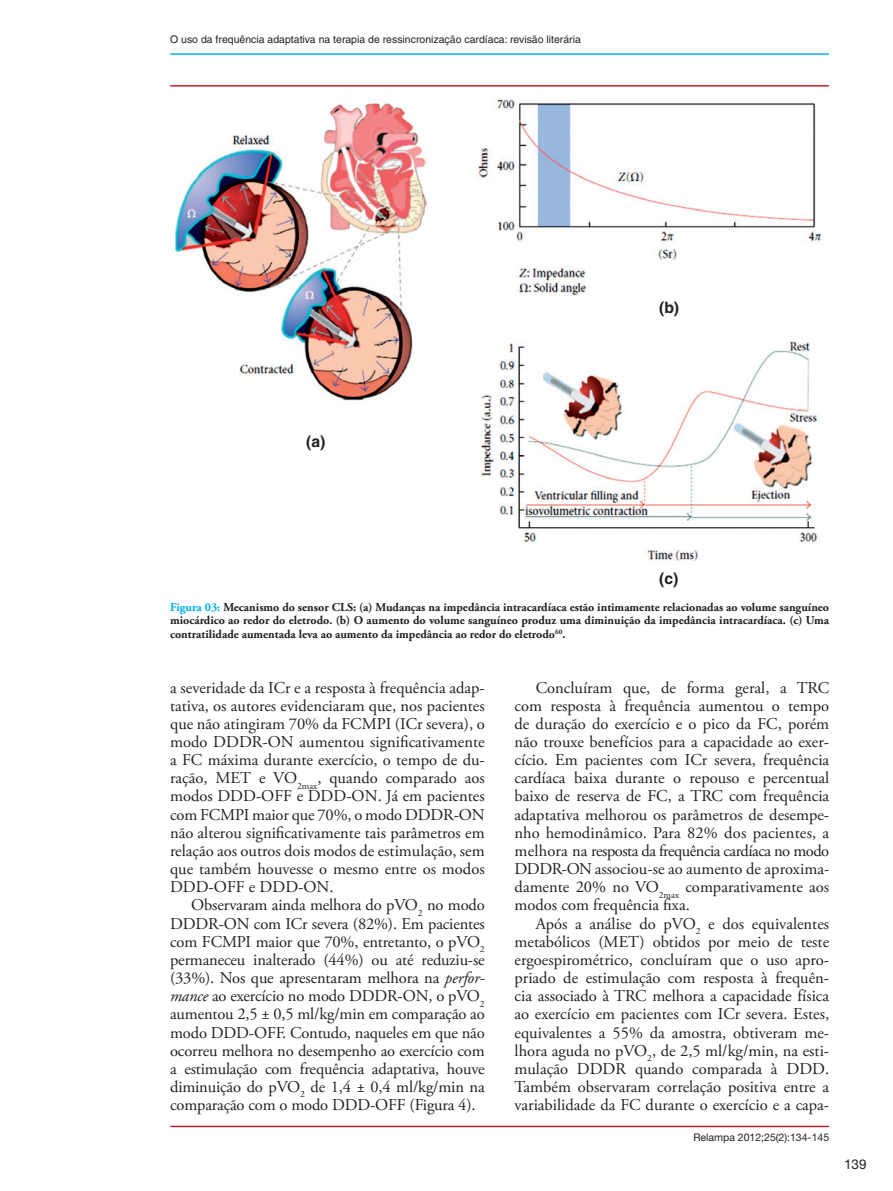
<style>
.page{position:relative;width:893px;height:1191px;background:#fff}
.page>*{position:absolute;margin:0;border:0;box-sizing:border-box;transform-origin:0 0}
.t1{font:16.5px/18.1px "Adobe Garamond Pro";color:#231f20}
.t2{font:700 15.75px "Helvetica";color:#231f20}
.t3{font:13.5px "Helvetica Neue";color:#231f20}
.t4{font:700 12px/13.5px "Adobe Garamond Pro";color:#231f20;text-align:justify}
.t5{font:10.5px "Helvetica";color:#231f20}
.t6{font:10.5px "Helvetica Neue";color:#231f20}
.s1{color:#00aeef}
.s2{font-style:italic}
</style>
<div class="page">
<hr style="left:171px;top:53px;width:657px;height:2px;background:#00b2e6">
<hr style="left:171px;top:85px;width:657px;height:2px;background:#c02228">
<hr style="left:171px;top:1125px;width:658px;height:2px;background:#c02228">
<img style="left:175px;top:99px;width:647px;height:462px">
<div style="left:306px;top:435px;width:26px;height:22px;background:#fff"></div>
<div style="left:659px;top:301px;width:26px;height:22px;background:#fff"></div>
<p class="t5" style="left:170px;top:34px;width:412px">O uso da frequência adaptativa na terapia de ressincronização cardíaca: revisão literária</p>
<p class="t2" style="left:306px;top:432px;width:21px">(a)</p>
<p class="t2" style="left:659px;top:298px;width:22px">(b)</p>
<p class="t2" style="left:659px;top:569px;width:21px">(c)</p>
<p class="t4" style="left:170px;top:600px;width:661px"><span class="s1">Figura 03:</span> Mecanismo do sensor CLS: (a) Mudanças na impedância intracardíaca estão intimamente relacionadas ao volume sanguíneo miocárdico ao redor do eletrodo. (b) O aumento do volume sanguíneo produz uma diminuição da impedância intracardíaca. (c) Uma contratilidade aumentada leva ao aumento da impedância ao redor do eletrodo<sup>60</sup>.</p>
<p class="t1" style="left:170px;top:679px;width:316px">a severidade da ICr e a resposta à frequência adap&shy;tativa, os autores evidenciaram que, nos pacientes que não atingiram 70% da FCMPI (ICr severa), o modo DDDR-ON aumentou significativamente a FC máxima durante exercício, o tempo de du---- ração, MET e VO<sub>2max</sub>, quando comparado aos modos DDD-OFF e DDD-ON. Já em pacientes com FCMPI maior que 70%, o modo DDDR-ON não alterou significativamente tais parâmetros em relação aos outros dois modos de estimulação, sem que também houvesse o mesmo entre os modos DDD-OFF e DDD-ON.</p>
<p class="t1" style="left:170px;top:896px;width:316px;text-align:justify;text-indent:21px">Observaram ainda melhora do pVO<sub>2</sub> no modo DDDR-ON com ICr severa (82%). Em pacientes com FCMPI maior que 70%, entretanto, o pVO<sub>2 </sub>permaneceu inalterado (44%) ou até reduziu-se (33%). Nos que apresentaram melhora na <span class="s2">perfor&shy;mance</span> ao exercício no modo DDDR-ON, o pVO<sub>2 </sub>aumentou 2,5 ± 0,5 ml/kg/min em comparação ao modo DDD-OFF. Contudo, naqueles em que não ocorreu melhora no desempenho ao exercício com a estimulação com frequência adaptativa, houve diminuição do pVO<sub>2</sub> de 1,4 ± 0,4 ml/kg/min na comparação com o modo DDD-OFF (Figura 4).</p>
<p class="t1" style="left:514px;top:679px;width:316px;text-align:justify;text-indent:21px">Concluíram que, de forma geral, a TRC com resposta à frequência aumentou o tempo de duração do exercício e o pico da FC, porém não trouxe benefícios para a capacidade ao exer&shy;cício. Em pacientes com ICr severa, frequência cardíaca baixa durante o repouso e percentual baixo de reserva de FC, a TRC com frequência adaptativa melhorou os parâmetros de desempe&shy;nho hemodinâmico. Para 82% dos pacientes, a melhora na resposta da frequência cardíaca no modo DDDR-ONassociou-se ao aumento de aproxima&shy;damente 20% no VO<sub>2max</sub> comparativamente aos modos com frequência fixa.</p>
<p class="t1" style="left:514px;top:915px;width:316px;text-indent:21px">Após a análise do pVO<sub>2</sub> e dos equivalentes metabólicos (MET) obtidos por meio de teste ergoespirométrico, concluíram que o uso apro&shy;priado de estimulação com resposta à frequên&shy;cia associado à TRC melhora a capacidade física ao exercício em pacientes com ICr severa. Estes, equivalentes a 55% da amostra, obtiveram me---- lhora aguda no pVO<sub>2</sub>, de 2,5 ml/kg/min, na esti&shy;mulação DDDR quando comparada à DDD.<br>Também observaram correlação positiva entre a variabilidade da FC durante o exercício e a capa-</p>
<p class="t6" style="left:693px;top:1131px;width:137px">Relampa 2012;25(2):134-145</p>
<p class="t3" style="left:844px;top:1155px;width:24px">139</p>
</div>
